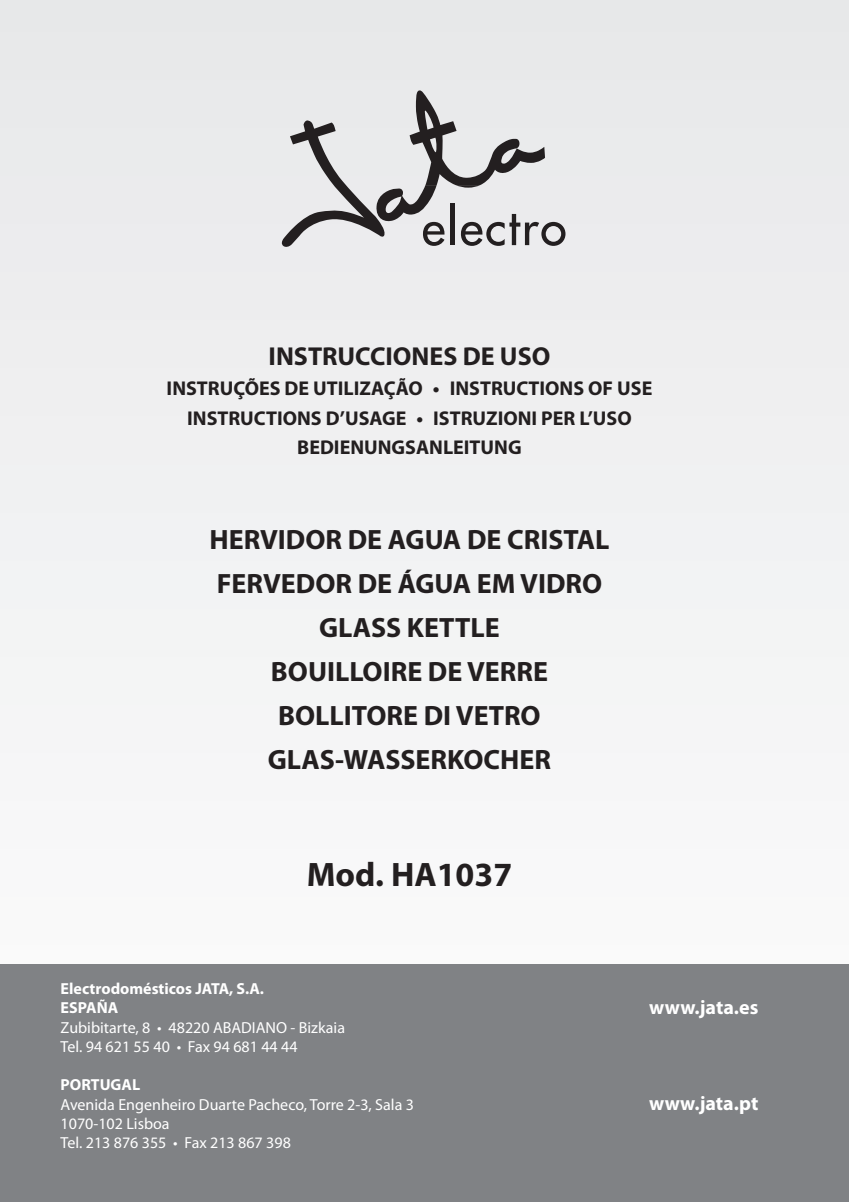
<style>
.page{position:relative;width:849px;height:1202px;background:#fff}
.page>*{position:absolute;margin:0;border:0;box-sizing:border-box;transform-origin:0 0}
.t1{font:700 34px "Myriad Pro";color:#231f20}
.t2{font:700 28px/44px "Myriad Pro";color:#231f20;text-align:center}
.t3{font:700 26px "Myriad Pro";color:#231f20}
.t4{font:700 20px/29.6px "Myriad Pro";color:#231f20;text-align:center}
.t5{font:700 20px "Myriad Pro";color:#fff}
.t6{font:16px/19.2px "Myriad Pro";color:#fff}
.t7{font:700 16px/19.2px "Myriad Pro";color:#fff}
</style>
<div class="page">
<div style="left:0;top:0;width:848px;height:1201px;background:#f0f1f2"></div>
<div style="left:0;top:963px;width:848px;height:238px;background:#808285"></div>
<svg style="left:282px;top:90px;width:283px;height:157px"></svg>
<svg style="left:842px;top:1195px;width:7px;height:7px"></svg>
<h3 class="t3" style="left:268px;top:339px;width:283px">INSTRUCCIONES DE USO</h3>
<p class="t4" style="left:167px;top:372px;width:487px">INSTRUÇÕES DE UTILIZAÇÃO • INSTRUCTIONS OF USE<br>INSTRUCTIONS D’USAGE • ISTRUZIONI PER L’USO<br>BEDIENUNGSANLEITUNG</p>
<h2 class="t2" style="left:209px;top:516px;width:401px">HERVIDOR DE AGUA DE CRISTAL<br>FERVEDOR DE ÁGUA EM VIDRO<br>GLASS KETTLE<br>BOUILLOIRE DE VERRE<br>BOLLITORE DI VETRO<br>GLAS-WASSERKOCHER</h2>
<h1 class="t1" style="left:307px;top:851px;width:207px">Mod. HA1037</h1>
<p class="t7" style="left:61px;top:978px;width:205px">Electrodomésticos JATA, S.A.<br>ESPAÑA</p>
<p class="t6" style="left:61px;top:1017px;width:286px">Zubibitarte, 8 • 48220 ABADIANO - Bizkaia<br>Tel. 94 621 55 40 • Fax 94 681 44 44</p>
<p class="t7" style="left:61px;top:1074px;width:81px">PORTUGAL</p>
<p class="t6" style="left:61px;top:1094px;width:355px">Avenida Engenheiro Duarte Pacheco, Torre 2-3, Sala 3<br>1070-102 Lisboa<br>Tel. 213 876 355 • Fax 213 867 398</p>
<p class="t5" style="left:649px;top:994px;width:111px">www.jata.es</p>
<p class="t5" style="left:649px;top:1089px;width:111px">www.jata.pt</p>
</div>
